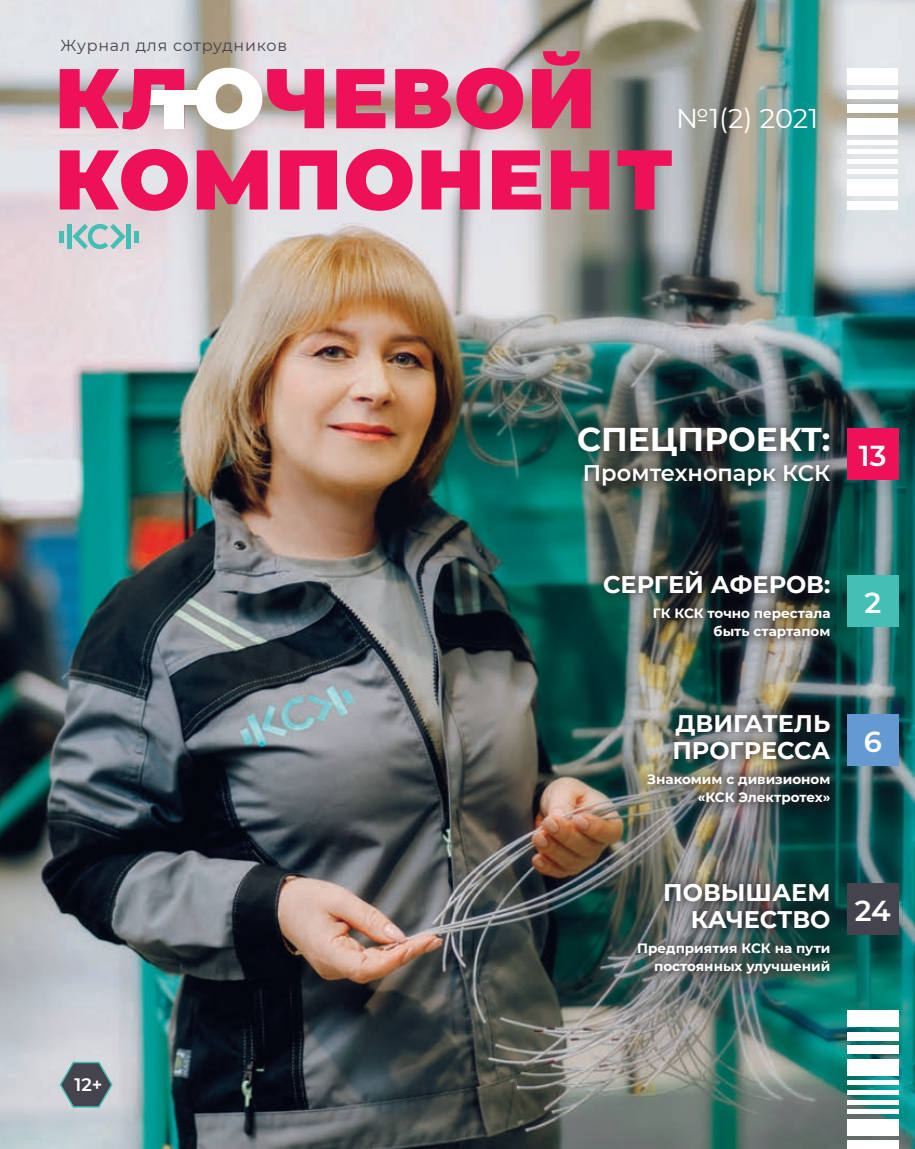
<style>
.page{position:relative;width:915px;height:1149px;background:#fff}
.page>*{position:absolute;margin:0;border:0;box-sizing:border-box;transform-origin:0 0}
.цитата{font:700 32.85px "Montserrat";color:#fff}
.цитата-2{font:600 28.8px "Montserrat";color:#fff}
.цитата-3{font:27.15px "Montserrat";color:#fff}
.цитата-4{font:700 24px/27px "Montserrat";color:#fff}
.цитата-5{font:600 22.5px "Montserrat";color:#fff}
.цитата-6{font:600 18px "Montserrat";color:#fff}
.цитата-7{font:15.9px "Montserrat";letter-spacing:.05em;color:#45434e}
.цитата-8{font:700 13.5px "Montserrat";color:#fff}
</style>
<div class="page">
<img style="left:0;top:0;width:914px;height:1148px">
<svg style="left:60px;top:149px;width:611px;height:62px;background:#df5a86"></svg>
<svg style="left:195px;top:68px;width:129px;height:61px"></svg>
<svg style="left:336px;top:69px;width:49px;height:59px;background:#e52d67"></svg>
<svg style="left:395px;top:68px;width:128px;height:61px;background:#de4375"></svg>
<svg style="left:532px;top:51px;width:58px;height:77px;background:#d93969"></svg>
<div style="left:143px;top:90px;width:66px;height:15px;background:#fff"></div>
<svg style="left:60px;top:69px;width:124px;height:60px;background:#e2638c"></svg>
<div style="left:847px;top:68px;width:50px;height:16px;background:#fff"></div>
<div style="left:847px;top:118px;width:50px;height:16px;background:#fff"></div>
<div style="left:847px;top:179px;width:50px;height:16px;background:#fff"></div>
<div style="left:847px;top:90px;width:50px;height:8px;background:#fff"></div>
<div style="left:847px;top:104px;width:50px;height:8px;background:#fff"></div>
<div style="left:847px;top:201px;width:50px;height:8px;background:#fff"></div>
<hr style="left:847px;top:140px;width:50px;height:4px;background:#fff">
<hr style="left:847px;top:150px;width:50px;height:4px;background:#fff">
<div style="left:847px;top:159px;width:50px;height:5px;background:#fff"></div>
<hr style="left:847px;top:169px;width:50px;height:4px;background:#fff">
<div style="left:847px;top:1009px;width:51px;height:17px;background:#fff"></div>
<div style="left:847px;top:1058px;width:51px;height:16px;background:#fff"></div>
<div style="left:847px;top:1118px;width:51px;height:16px;background:#fff"></div>
<div style="left:847px;top:1031px;width:51px;height:8px;background:#fff"></div>
<div style="left:847px;top:1045px;width:51px;height:8px;background:#fff"></div>
<div style="left:847px;top:1140px;width:51px;height:8px;background:#fff"></div>
<hr style="left:847px;top:1080px;width:51px;height:4px;background:#fff">
<hr style="left:847px;top:1090px;width:51px;height:4px;background:#fff">
<svg style="left:847px;top:1099px;width:51px;height:4px"></svg>
<hr style="left:847px;top:1109px;width:51px;height:4px;background:#fff">
<svg style="left:59px;top:1060px;width:54px;height:48px;background:#6f7980"></svg>
<div style="left:566px;top:417px;width:275px;height:79px;background:#231f20;opacity:.52"></div>
<div style="left:847px;top:428px;width:51px;height:51px;background:#ee1059"></div>
<div style="left:592px;top:559px;width:249px;height:91px;background:#231f20;opacity:.52"></div>
<div style="left:847px;top:575px;width:51px;height:51px;background:#43bfb5"></div>
<div style="left:636px;top:702px;width:204px;height:114px;background:#231f20;opacity:.52"></div>
<div style="left:847px;top:714px;width:51px;height:51px;background:#6599d1"></div>
<div style="left:627px;top:871px;width:213px;height:114px;background:#231f20;opacity:.52"></div>
<div style="left:847px;top:883px;width:51px;height:51px;background:#45434e"></div>
<div style="left:67px;top:224px;width:5px;height:25px;background:#43bfb5"></div>
<div style="left:126px;top:224px;width:5px;height:25px;background:#43bfb5"></div>
<hr style="left:60px;top:231px;width:4px;height:11px;background:#43bfb5">
<hr style="left:134px;top:231px;width:4px;height:11px;background:#43bfb5">
<svg style="left:72px;top:224px;width:53px;height:25px"></svg>
<p class="цитата-7" style="left:61px;top:34px;width:228px">Журнал для сотрудников</p>
<p class="цитата-6" style="left:74px;top:1071px;width:29px">12+</p>
<p class="цитата-3" style="left:676px;top:99px;width:143px">№1(2) 2021</p>
<p class="цитата" style="left:577px;top:416px;width:255px">СПЕЦПРОЕКТ:</p>
<p class="цитата-5" style="left:582px;top:457px;width:249px">Промтехнопарк КСК</p>
<p class="цитата-2" style="left:858px;top:435px;width:29px">13</p>
<p class="цитата-4" style="left:603px;top:569px;width:229px">СЕРГЕЙ АФЕРОВ:</p>
<p class="цитата-8" style="left:652px;top:603px;width:179px">ГК КСК точно перестала</p>
<p class="цитата-8" style="left:713px;top:621px;width:118px">быть стартапом</p>
<p class="цитата-4" style="left:672px;top:708px;width:159px">ДВИГАТЕЛЬ<br>ПРОГРЕССА</p>
<p class="цитата-8" style="left:647px;top:769px;width:185px">Знакомим с дивизионом</p>
<p class="цитата-8" style="left:697px;top:787px;width:134px">«КСК Электротех»</p>
<p class="цитата-2" style="left:864px;top:582px;width:18px">2</p>
<p class="цитата-2" style="left:863px;top:721px;width:20px">6</p>
<p class="цитата-4" style="left:663px;top:877px;width:169px;text-align:right">ПОВЫШАЕМ<br>КАЧЕСТВО</p>
<p class="цитата-8" style="left:637px;top:938px;width:195px">Предприятия КСК на пути</p>
<p class="цитата-8" style="left:654px;top:956px;width:178px">постоянных улучшений</p>
<p class="цитата-2" style="left:854px;top:890px;width:37px">24</p>
</div>
